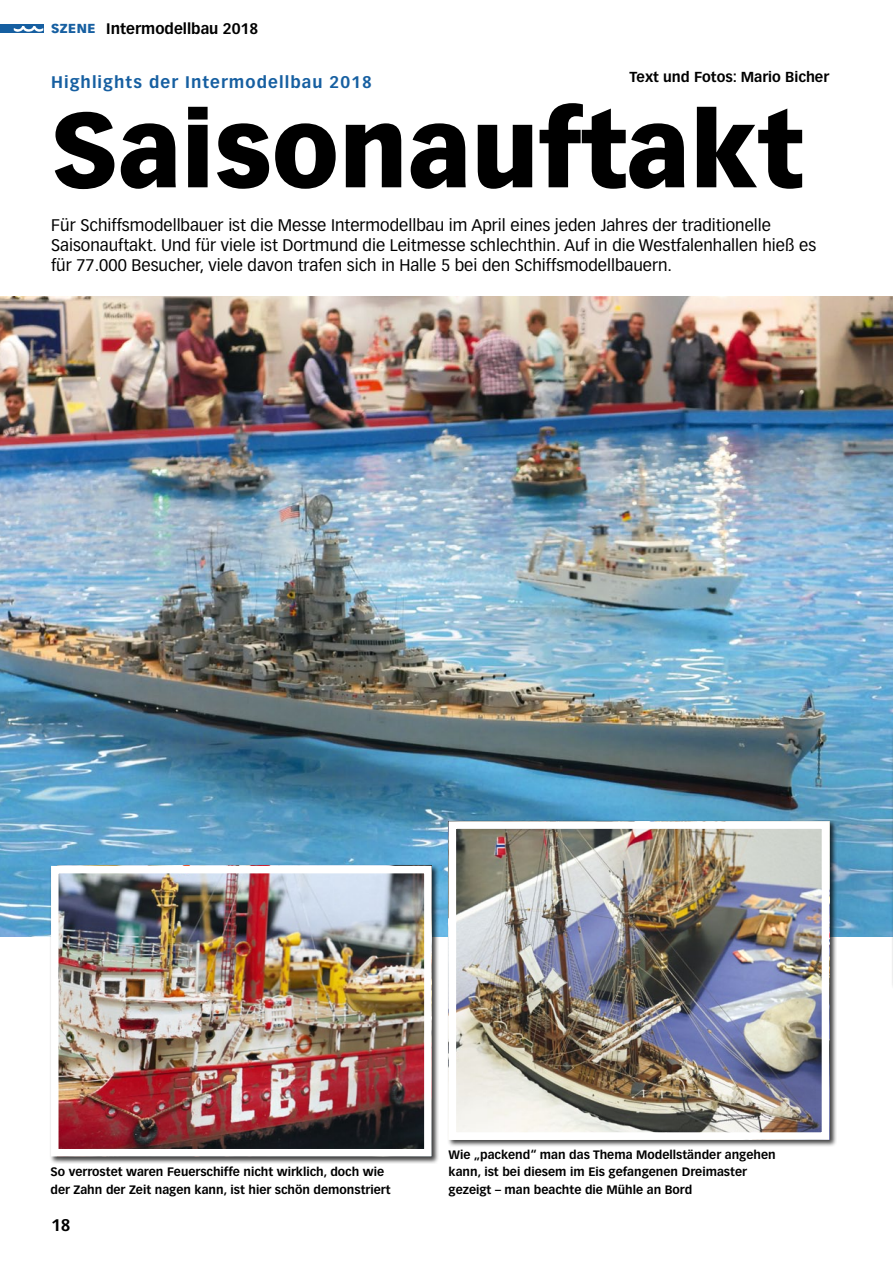
<style>
.page{position:relative;width:893px;height:1263px;background:#fff}
.page>*{position:absolute;margin:0;border:0;box-sizing:border-box;transform-origin:0 0}
.t1{font:900 103.65px "Vectora LT Std";color:#000}
.t2{font:16.5px/19.8px "Vectora LT Std";color:#000}
.t3{font:700 16.5px "Vectora LT Std";letter-spacing:.065em;color:#165fa1}
.t4{font:700 16.5px "Vectora LT Std";color:#000}
.t5{font:700 15px "Vectora LT Std";color:#000}
.t6{font:700 14.25px "Vectora LT Std";color:#000}
.t7{font:900 12.75px "Vectora LT Std";letter-spacing:.04em;color:#165fa1}
.t8{font:700 12px/17.2px "Vectora LT Std";color:#000}
</style>
<div class="page">
<div style="left:0;top:24px;width:43px;height:9px;background:#165fa1"></div>
<svg style="left:14px;top:26px;width:29px;height:6px"></svg>
<img style="left:0;top:297px;width:893px;height:639px">
<div style="left:49px;top:864px;width:390px;height:300px;background:#000;opacity:.75"></div>
<img style="left:60px;top:875px;width:363px;height:272px">
<div style="left:51px;top:866px;width:381px;height:290px;border:8px solid #fff"></div>
<div style="left:447px;top:820px;width:390px;height:327px;background:#000;opacity:.75"></div>
<img style="left:458px;top:830px;width:362px;height:301px">
<div style="left:449px;top:821px;width:380px;height:319px;border:8px solid #fff"></div>
<hr style="left:891px;top:726px;width:2px;height:264px;background:#000;opacity:.75">
<svg style="left:892px;top:728px;width:1px;height:255px"></svg>
<p class="t7" style="left:51px;top:21px;width:46px">szene</p>
<p class="t5" style="left:106px;top:19px;width:154px">Intermodellbau 2018</p>
<p class="t6" style="left:629px;top:68px;width:201px">Text und Fotos: Mario Bicher</p>
<p class="t3" style="left:51px;top:72px;width:322px">Highlights der Intermodellbau 2018</p>
<p class="t1" style="left:51px;top:86px;width:754px">Saisonauftakt</p>
<p class="t2" style="left:51px;top:216px;width:767px">Für Schiffsmodellbauer ist die Messe Intermodellbau im April eines jeden Jahres der traditionelle<br>Saisonauftakt. Und für viele ist Dortmund die Leitmesse schlechthin. Auf in die Westfalenhallen hieß es für 77.000 Besucher, viele davon trafen sich in Halle 5 bei den Schiffsmodellbauern.</p>
<p class="t8" style="left:50px;top:1163px;width:342px">So verrostet waren Feuerschiffe nicht wirklich, doch wie der Zahn der Zeit nagen kann, ist hier schön demonstriert</p>
<p class="t4" style="left:51px;top:1215px;width:21px">18</p>
<p class="t8" style="left:449px;top:1146px;width:329px">Wie „packend“ man das Thema Modellständer angehen kann, ist bei diesem im Eis gefangenen Dreimaster gezeigt – man beachte die Mühle an Bord</p>
</div>
